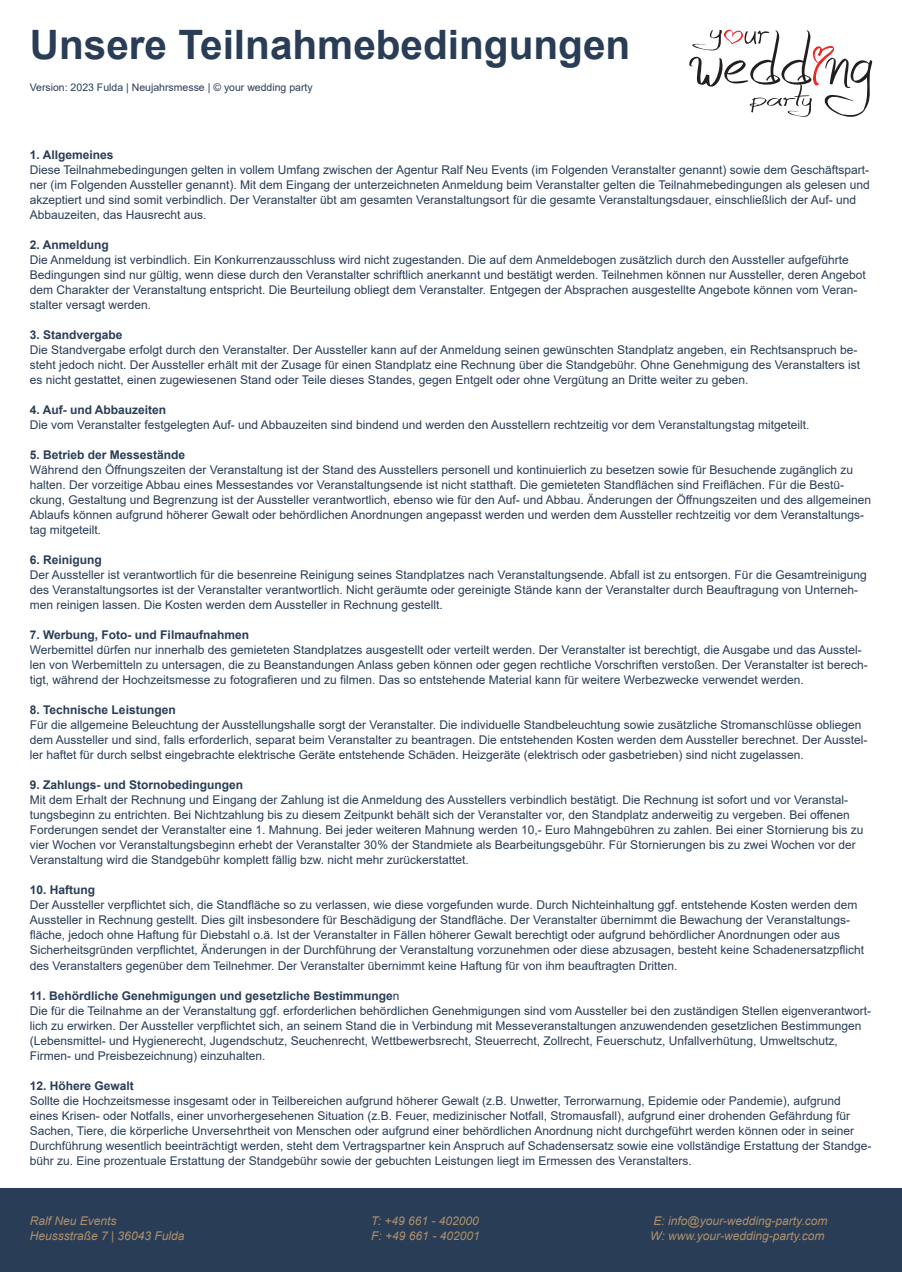
<style>
.page{position:relative;width:902px;height:1272px;background:#fff}
.page>*{position:absolute;margin:0;border:0;box-sizing:border-box;transform-origin:0 0}
.t1{font:700 40.5px "Arial";color:#293d57}
.t2{font:12px/15px "Arial";color:#293d57}
.t3{font:700 12px "Arial";color:#293d57}
.t4{font:italic 12px/15px "Arial";color:#ae9068}
.t5{font:10.5px "Arial";color:#293d57}
.s1{font-weight:700}
</style>
<div class="page">
<div style="left:0;top:1188px;width:901px;height:83px;background:#293d57"></div>
<svg style="left:689px;top:30px;width:183px;height:87px"></svg>
<h1 class="t1" style="left:30px;top:16px;width:602px">Unsere Teilnahmebedingungen</h1>
<p class="t5" style="left:30px;top:80px;width:284px">Version: 2023 Fulda | Neujahrsmesse | © your wedding party</p>
<p class="t3" style="left:30px;top:146px;width:85px">1. Allgemeines</p>
<p class="t2" style="left:30px;top:162px;width:841px">Diese Teilnahmebedingungen gelten in vollem Umfang zwischen der Agentur Ralf Neu Events (im Folgenden Veranstalter genannt) sowie dem Geschäftspart&shy;ner (im Folgenden Aussteller genannt). Mit dem Eingang der unterzeichneten Anmeldung beim Veranstalter gelten die Teilnahmebedingungen als gelesen und akzeptiert und sind somit verbindlich. Der Veranstalter übt am gesamten Veranstaltungsort für die gesamte Veranstaltungsdauer, einschließlich der Auf- und Abbauzeiten, das Hausrecht aus.</p>
<p class="t3" style="left:30px;top:236px;width:80px">2. Anmeldung</p>
<p class="t2" style="left:30px;top:252px;width:837px">Die Anmeldung ist verbindlich. Ein Konkurrenzausschluss wird nicht zugestanden. Die auf dem Anmeldebogen zusätzlich durch den Aussteller aufgeführte Bedingungen sind nur gültig, wenn diese durch den Veranstalter schriftlich anerkannt und bestätigt werden. Teilnehmen können nur Aussteller, deren Angebot dem Charakter der Veranstaltung entspricht. Die Beurteilung obliegt dem Veranstalter. Entgegen der Absprachen ausgestellte Angebote können vom Veran&shy;stalter versagt werden.</p>
<p class="t3" style="left:30px;top:326px;width:94px">3. Standvergabe</p>
<p class="t2" style="left:30px;top:342px;width:831px">Die Standvergabe erfolgt durch den Veranstalter. Der Aussteller kann auf der Anmeldung seinen gewünschten Standplatz angeben, ein Rechtsanspruch be&shy;steht jedoch nicht. Der Aussteller erhält mit der Zusage für einen Standplatz eine Rechnung über die Standgebühr. Ohne Genehmigung des Veranstalters ist es nicht gestattet, einen zugewiesenen Stand oder Teile dieses Standes, gegen Entgelt oder ohne Vergütung an Dritte weiter zu geben.</p>
<p class="t3" style="left:30px;top:401px;width:138px">4. Auf- und Abbauzeiten</p>
<p class="t2" style="left:30px;top:417px;width:781px">Die vom Veranstalter festgelegten Auf- und Abbauzeiten sind bindend und werden den Ausstellern rechtzeitig vor dem Veranstaltungstag mitgeteilt.</p>
<p class="t3" style="left:30px;top:446px;width:157px">5. Betrieb der Messestände</p>
<p class="t2" style="left:30px;top:462px;width:842px">Während den Öffnungszeiten der Veranstaltung ist der Stand des Ausstellers personell und kontinuierlich zu besetzen sowie für Besuchende zugänglich zu halten. Der vorzeitige Abbau eines Messestandes vor Veranstaltungsende ist nicht statthaft. Die gemieteten Standflächen sind Freiflächen. Für die Bestü&shy;ckung, Gestaltung und Begrenzung ist der Aussteller verantwortlich, ebenso wie für den Auf- und Abbau. Änderungen der Öffnungszeiten und des allgemeinen Ablaufs können aufgrund höherer Gewalt oder behördlichen Anordnungen angepasst werden und werden dem Aussteller rechtzeitig vor dem Veranstaltungs&shy;tag mitgeteilt.</p>
<p class="t3" style="left:30px;top:551px;width:74px">6. Reinigung</p>
<p class="t2" style="left:30px;top:567px;width:838px">Der Aussteller ist verantwortlich für die besenreine Reinigung seines Standplatzes nach Veranstaltungsende. Abfall ist zu entsorgen. Für die Gesamtreinigung des Veranstaltungsortes ist der Veranstalter verantwortlich. Nicht geräumte oder gereinigte Stände kann der Veranstalter durch Beauftragung von Unterneh&shy;men reinigen lassen. Die Kosten werden dem Aussteller in Rechnung gestellt.</p>
<p class="t3" style="left:30px;top:626px;width:221px">7. Werbung, Foto- und Filmaufnahmen</p>
<p class="t2" style="left:30px;top:642px;width:839px">Werbemittel dürfen nur innerhalb des gemieteten Standplatzes ausgestellt oder verteilt werden. Der Veranstalter ist berechtigt, die Ausgabe und das Ausstel&shy;len von Werbemitteln zu untersagen, die zu Beanstandungen Anlass geben können oder gegen rechtliche Vorschriften verstoßen. Der Veranstalter ist berech&shy;tigt, während der Hochzeitsmesse zu fotografieren und zu filmen. Das so entstehende Material kann für weitere Werbezwecke verwendet werden.</p>
<p class="t3" style="left:30px;top:701px;width:147px">8. Technische Leistungen</p>
<p class="t2" style="left:30px;top:717px;width:839px">Für die allgemeine Beleuchtung der Ausstellungshalle sorgt der Veranstalter. Die individuelle Standbeleuchtung sowie zusätzliche Stromanschlüsse obliegen dem Aussteller und sind, falls erforderlich, separat beim Veranstalter zu beantragen. Die entstehenden Kosten werden dem Aussteller berechnet. Der Ausstel&shy;ler haftet für durch selbst eingebrachte elektrische Geräte entstehende Schäden. Heizgeräte (elektrisch oder gasbetrieben) sind nicht zugelassen.</p>
<p class="t3" style="left:30px;top:776px;width:215px">9. Zahlungs- und Stornobedingungen</p>
<p class="t2" style="left:30px;top:792px;width:835px">Mit dem Erhalt der Rechnung und Eingang der Zahlung ist die Anmeldung des Ausstellers verbindlich bestätigt. Die Rechnung ist sofort und vor Veranstal&shy;tungsbeginn zu entrichten. Bei Nichtzahlung bis zu diesem Zeitpunkt behält sich der Veranstalter vor, den Standplatz anderweitig zu vergeben. Bei offenen Forderungen sendet der Veranstalter eine 1. Mahnung. Bei jeder weiteren Mahnung werden 10,- Euro Mahngebühren zu zahlen. Bei einer Stornierung bis zu vier Wochen vor Veranstaltungsbeginn erhebt der Veranstalter 30% der Standmiete als Bearbeitungsgebühr. Für Stornierungen bis zu zwei Wochen vor der Veranstaltung wird die Standgebühr komplett fällig bzw. nicht mehr zurückerstattet.</p>
<p class="t3" style="left:30px;top:881px;width:67px">10. Haftung</p>
<p class="t2" style="left:30px;top:897px;width:835px">Der Aussteller verpflichtet sich, die Standfläche so zu verlassen, wie diese vorgefunden wurde. Durch Nichteinhaltung ggf. entstehende Kosten werden dem Aussteller in Rechnung gestellt. Dies gilt insbesondere für Beschädigung der Standfläche. Der Veranstalter übernimmt die Bewachung der Veranstaltungs&shy;fläche, jedoch ohne Haftung für Diebstahl o.ä. Ist der Veranstalter in Fällen höherer Gewalt berechtigt oder aufgrund behördlicher Anordnungen oder aus Sicherheitsgründen verpflichtet, Änderungen in der Durchführung der Veranstaltung vorzunehmen oder diese abzusagen, besteht keine Schadenersatzpflicht des Veranstalters gegenüber dem Teilnehmer. Der Veranstalter übernimmt keine Haftung für von ihm beauftragten Dritten.</p>
<p class="t2" style="left:30px;top:987px;width:842px"><span class="s1">11. Behördliche Genehmigungen und gesetzliche Bestimmunge</span>n<br>Die für die Teilnahme an der Veranstaltung ggf. erforderlichen behördlichen Genehmigungen sind vom Aussteller bei den zuständigen Stellen eigenverantwort&shy;lich zu erwirken. Der Aussteller verpflichtet sich, an seinem Stand die in Verbindung mit Messeveranstaltungen anzuwendenden gesetzlichen Bestimmungen (Lebensmittel- und Hygienerecht, Jugendschutz, Seuchenrecht, Wettbewerbsrecht, Steuerrecht, Zollrecht, Feuerschutz, Unfallverhütung, Umweltschutz, Firmen- und Preisbezeichnung) einzuhalten.</p>
<p class="t3" style="left:30px;top:1076px;width:106px">12. Höhere Gewalt</p>
<p class="t2" style="left:30px;top:1092px;width:843px">Sollte die Hochzeitsmesse insgesamt oder in Teilbereichen aufgrund höherer Gewalt (z.B. Unwetter, Terrorwarnung, Epidemie oder Pandemie), aufgrund eines Krisen- oder Notfalls, einer unvorhergesehenen Situation (z.B. Feuer, medizinischer Notfall, Stromausfall), aufgrund einer drohenden Gefährdung für Sachen, Tiere, die körperliche Unversehrtheit von Menschen oder aufgrund einer behördlichen Anordnung nicht durchgeführt werden können oder in seiner Durchführung wesentlich beeinträchtigt werden, steht dem Vertragspartner kein Anspruch auf Schadensersatz sowie eine vollständige Erstattung der Standge&shy;bühr zu. Eine prozentuale Erstattung der Standgebühr sowie der gebuchten Leistungen liegt im Ermessen des Veranstalters.</p>
<p class="t4" style="left:30px;top:1212px;width:156px">Ralf Neu Events<br>Heussstraße 7 | 36043 Fulda</p>
<p class="t4" style="left:371px;top:1212px;width:110px">T: +49 661 - 402000<br>F: +49 661 - 402001</p>
<p class="t4" style="left:650px;top:1212px;width:179px">E: info@your-wedding-party.com<br>W: www.your-wedding-party.com</p>
</div>
